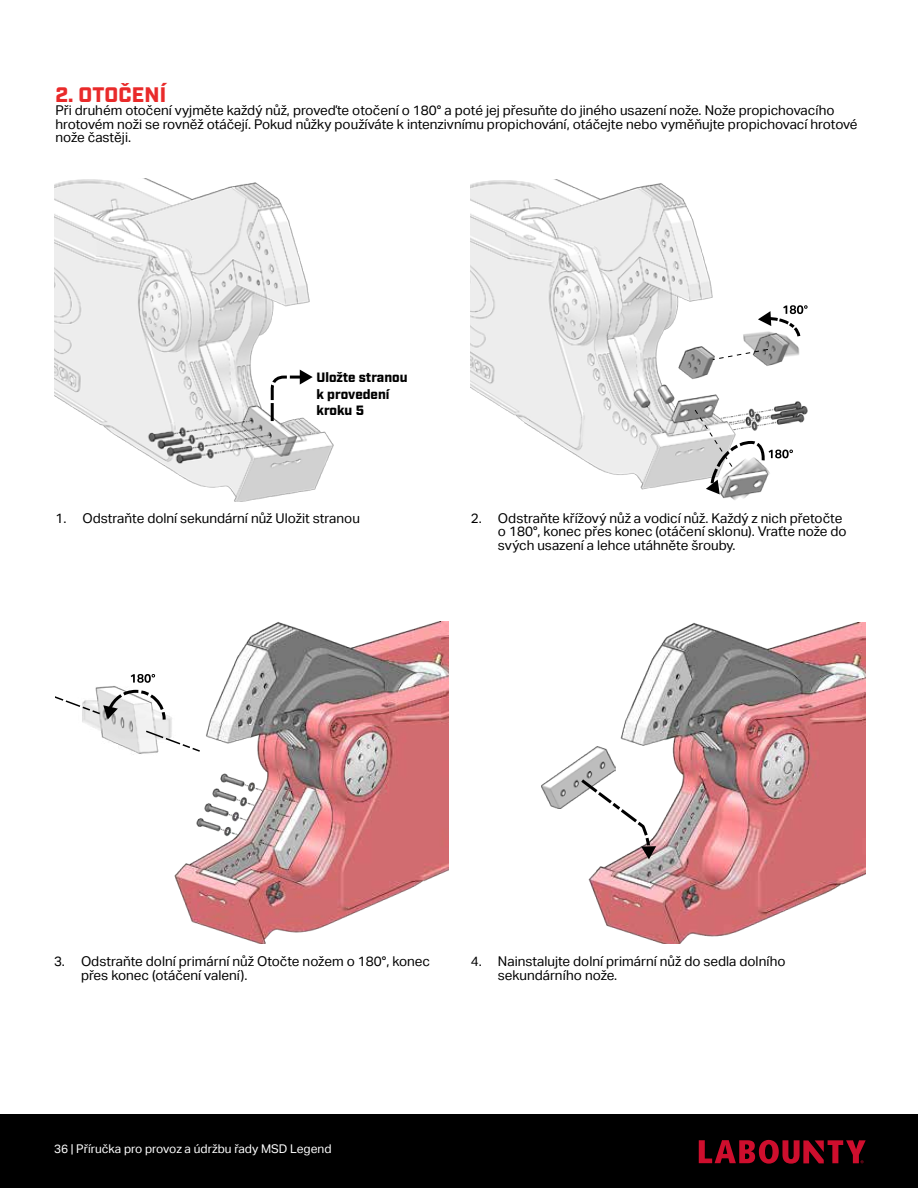
<style>
.page{position:relative;width:918px;height:1188px;background:#fff}
.page>*{position:absolute;margin:0;border:0;box-sizing:border-box;transform-origin:0 0}
.t1{font:900 21px "Industry";letter-spacing:.01em;color:#e92a2a}
.t2{font:13.5px/13.5px "Aktiv Grotesk";color:#000}
.t3{font:900 13.5px/16.2px "Industry";color:#000}
.t4{font:12px "Aktiv Grotesk";color:#fff}
</style>
<div class="page">
<div style="left:0;top:1114px;width:918px;height:74px;background:#000"></div>
<svg style="left:699px;top:1140px;width:167px;height:24px"></svg>
<img style="left:471px;top:179px;width:337px;height:321px">
<svg style="left:758px;top:305px;width:50px;height:35px"></svg>
<svg style="left:712px;top:349px;width:57px;height:11px"></svg>
<svg style="left:694px;top:409px;width:99px;height:85px"></svg>
<img style="left:54px;top:179px;width:280px;height:322px">
<svg style="left:269px;top:370px;width:44px;height:54px"></svg>
<img style="left:174px;top:622px;width:274px;height:322px">
<img style="left:87px;top:676px;width:100px;height:84px">
<svg style="left:144px;top:729px;width:58px;height:24px"></svg>
<svg style="left:55px;top:674px;width:112px;height:49px"></svg>
<img style="left:541px;top:622px;width:324px;height:321px">
<img style="left:542px;top:746px;width:74px;height:62px">
<svg style="left:578px;top:776px;width:78px;height:83px"></svg>
<h1 class="t1" style="left:55px;top:82px;width:112px">2. OTOČENÍ</h1>
<p class="t2" style="left:55px;top:104px;width:804px">Při druhém otočení vyjměte každý nůž, proveďte otočení o 180° a poté jej přesuňte do jiného usazení nože. Nože propichovacího hrotovém noži se rovněž otáčejí. Pokud nůžky používáte k intenzivnímu propichování, otáčejte nebo vyměňujte propichovací hrotové nože častěji.</p>
<p class="t3" style="left:316px;top:370px;width:93px">Uložte stranou k provedení kroku 5</p>
<p class="t2" style="left:55px;top:511px;width:306px">1. Odstraňte dolní sekundární nůž Uložit stranou</p>
<p class="t2" style="left:498px;top:511px;width:350px;text-indent:-27px">2. Odstraňte křížový nůž a vodicí nůž. Každý z nich přetočte o 180°, konec přes konec (otáčení sklonu). Vraťte nože do svých usazení a lehce utáhněte šrouby.</p>
<p class="t2" style="left:81px;top:955px;width:351px;text-indent:-27px">3. Odstraňte dolní primární nůž Otočte nožem o 180°, konec přes konec (otáčení valení).</p>
<p class="t2" style="left:498px;top:955px;width:289px;text-indent:-27px">4. Nainstalujte dolní primární nůž do sedla dolního sekundárního nože.</p>
<p class="t4" style="left:54px;top:1142px;width:279px">36 | Příručka pro provoz a údržbu řady MSD Legend</p>
</div>
